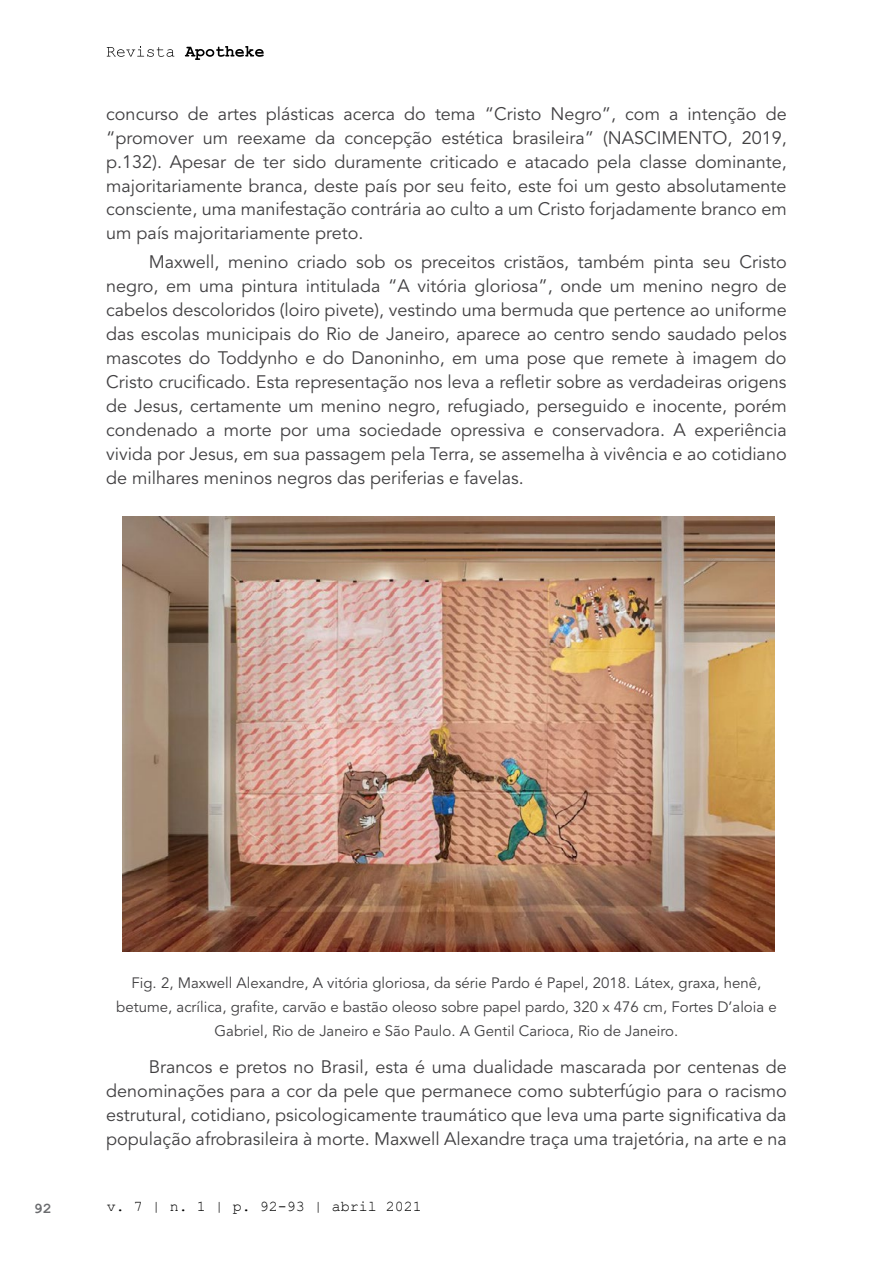
<style>
.page{position:relative;width:893px;height:1263px;background:#fff}
.page>*{position:absolute;margin:0;border:0;box-sizing:border-box;transform-origin:0 0}
.t1{font:18px/24px "Avenir LT Std";color:#414042;text-align:justify}
.t2{font:15px/24px "Avenir LT Std";color:#414042;text-align:center}
.t3{font:15px "Courier New";color:#000}
.t4{font:700 15px "Courier New";color:#6b6c6f}
</style>
<div class="page">
<svg style="left:107px;top:46px;width:67px;height:11px"></svg>
<svg style="left:185px;top:46px;width:79px;height:14px"></svg>
<img style="left:122px;top:516px;width:653px;height:435px">
<p class="t1" style="left:106px;top:102px;width:682px">concurso de artes plásticas acerca do tema “Cristo Negro”, com a intenção de “promover um reexame da concepção estética brasileira” (NASCIMENTO, 2019, p.132). Apesar de ter sido duramente criticado e atacado pela classe dominante, majoritariamente branca, deste país por seu feito, este foi um gesto absolutamente consciente, uma manifestação contrária ao culto a um Cristo forjadamente branco em um país majoritariamente preto.</p>
<p class="t1" style="left:106px;top:250px;width:682px;text-indent:43px">Maxwell, menino criado sob os preceitos cristãos, também pinta seu Cristo negro, em uma pintura intitulada “A vitória gloriosa”, onde um menino negro de cabelos descoloridos (loiro pivete), vestindo uma bermuda que pertence ao uniforme das escolas municipais do Rio de Janeiro, aparece ao centro sendo saudado pelos mascotes do Toddynho e do Danoninho, em uma pose que remete à imagem do Cristo crucificado. Esta representação nos leva a refletir sobre as verdadeiras origens de Jesus, certamente um menino negro, refugiado, perseguido e inocente, porém condenado a morte por uma sociedade opressiva e conservadora. A experiência vivida por Jesus, em sua passagem pela Terra, se assemelha à vivência e ao cotidiano de milhares meninos negros das periferias e favelas.</p>
<p class="t2" style="left:116px;top:971px;width:662px">Fig. 2, Maxwell Alexandre, A vitória gloriosa, da série Pardo é Papel, 2018. Látex, graxa, henê, betume, acrílica, grafite, carvão e bastão oleoso sobre papel pardo, 320 x 476 cm, Fortes D’aloia e<br>Gabriel, Rio de Janeiro e São Paulo. A Gentil Carioca, Rio de Janeiro.</p>
<p class="t1" style="left:106px;top:1055px;width:682px;text-indent:43px">Brancos e pretos no Brasil, esta é uma dualidade mascarada por centenas de denominações para a cor da pele que permanece como subterfúgio para o racismo estrutural, cotidiano, psicologicamente traumático que leva uma parte significativa da população afrobrasileira à morte. Maxwell Alexandre traça uma trajetória, na arte e na</p>
<p class="t4" style="left:34px;top:1199px;width:19px">92</p>
<p class="t3" style="left:107px;top:1197px;width:317px">v. 7 | n. 1 | p. 92-93 | abril 2021</p>
</div>
